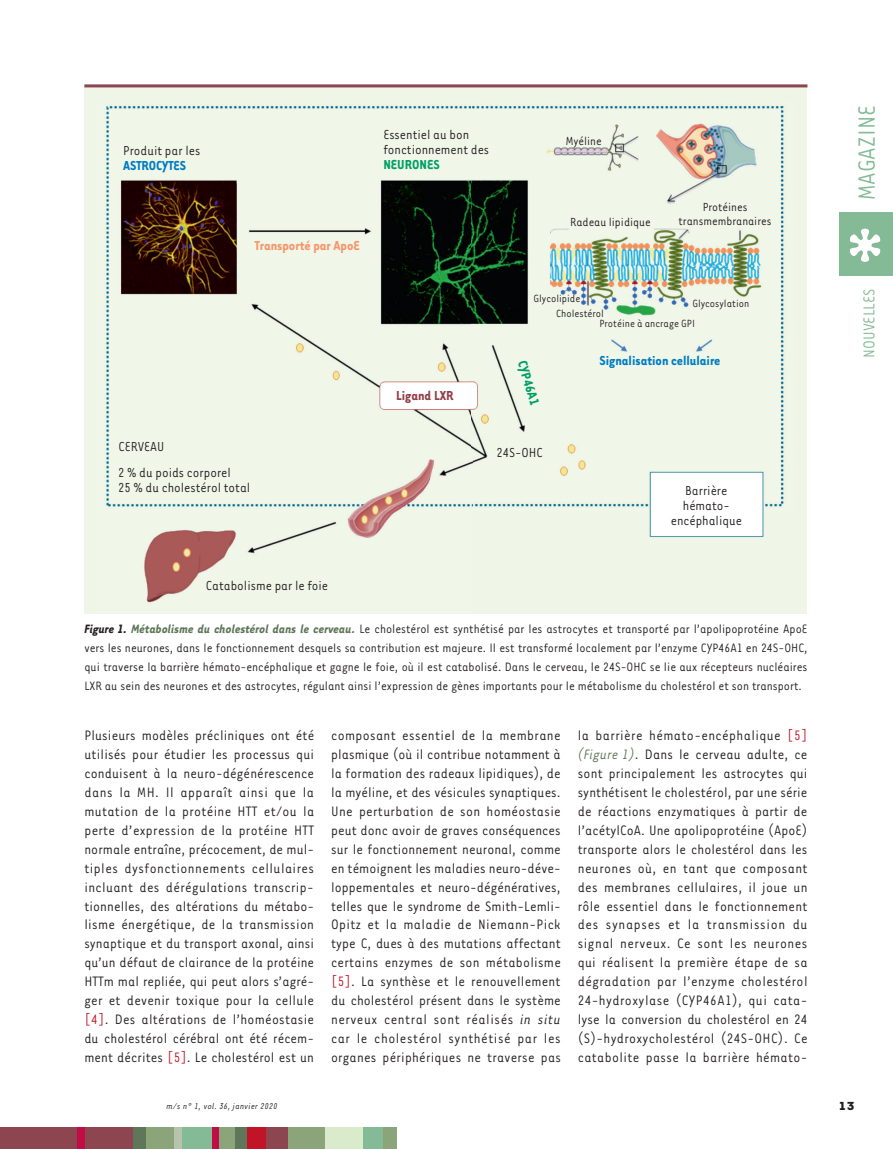
<style>
.page{position:relative;width:893px;height:1149px;background:#fff}
.page>*{position:absolute;margin:0;border:0;box-sizing:border-box;transform-origin:0 0}
.t1{font:27px "Tarzana Narrow";color:#84ba95}
.t2{font:18px "Tarzana Narrow";color:#84ba95}
.t3{font:15.75px/18.9px "Tarzana Narrow";letter-spacing:.015em;color:#231f20;text-align:justify}
.t4{font:15px/15px "Tarzana Narrow";color:#231f20}
.t5{font:700 15px "Tarzana Narrow";color:#007cc2}
.t6{font:700 15px "Tarzana Narrow";color:#f7966b}
.t7{font:700 15px "Tarzana Narrow";color:#009f66}
.t8{font:700 15px "Tarzana Narrow";color:#913f4b}
.t9{font:13.95px/18.9px "Tarzana Narrow";color:#231f20;text-align:justify}
.t10{font:13.5px/13.5px "Tarzana Narrow";color:#231f20;text-align:center}
.t11{font:700 13.5px "Tarzana Wide";color:#231f20}
.t12{font:12px/15.1px "Tarzana Narrow";color:#231f20}
.t13{font:italic 9.75px "Tarzana Narrow";letter-spacing:.025em;color:#231f20}
.s1{font-weight:700;font-style:italic}
.s2{font-weight:700;font-style:italic;color:#5f7659}
.s3{color:#bf182a}
.s4{font-style:italic}
.s5{font-style:italic;color:#5f7659}
</style>
<div class="page">
<div style="left:0;top:1126px;width:133px;height:22px;background:#8d454f"></div>
<div style="left:234px;top:1126px;width:13px;height:22px;background:#5f7659"></div>
<div style="left:77px;top:1126px;width:8px;height:22px;background:#c10d45"></div>
<div style="left:133px;top:1126px;width:21px;height:22px;background:#5f7659"></div>
<div style="left:146px;top:1126px;width:30px;height:22px;background:#8ba479"></div>
<div style="left:174px;top:1126px;width:9px;height:22px;background:#b6c4ad"></div>
<div style="left:183px;top:1126px;width:29px;height:22px;background:#84ba95"></div>
<div style="left:216px;top:1126px;width:19px;height:22px;background:#8ba479"></div>
<div style="left:212px;top:1126px;width:6px;height:22px;background:#c10d45"></div>
<div style="left:247px;top:1126px;width:27px;height:22px;background:#c11527"></div>
<div style="left:286px;top:1126px;width:39px;height:22px;background:#8ba479"></div>
<div style="left:266px;top:1126px;width:21px;height:22px;background:#8d454f"></div>
<div style="left:325px;top:1126px;width:39px;height:22px;background:#daebcb"></div>
<div style="left:363px;top:1126px;width:21px;height:22px;background:#84ba95"></div>
<div style="left:383px;top:1126px;width:13px;height:22px;background:#8ba479"></div>
<div style="left:839px;top:212px;width:54px;height:64px;background:#84ba95"></div>
<svg style="left:850px;top:228px;width:30px;height:34px"></svg>
<div style="left:84px;top:84px;width:722px;height:529px;background:#eff6e8"></div>
<img style="left:106px;top:106px;width:678px;height:497px">
<hr style="left:84px;top:84px;width:723px;height:3px;background:#8d454f">
<p class="t4" style="left:123px;top:142px;width:79px">Produit par les</p>
<p class="t5" style="left:123px;top:156px;width:65px">ASTROCYTES</p>
<p class="t6" style="left:255px;top:236px;width:106px">Transporté par ApoE</p>
<p class="t4" style="left:118px;top:432px;width:114px;line-height:25.8px">CERVEAU<br>2 % du poids corporel</p>
<p class="t4" style="left:118px;top:479px;width:134px">25 % du cholestérol total</p>
<p class="t4" style="left:383px;top:126px;width:107px">Essentiel au bon fonctionnement des</p>
<p class="t7" style="left:383px;top:155px;width:58px">NEURONES</p>
<p class="t10" style="left:566px;top:133px;width:37px">Myéline</p>
<p class="t10" style="left:570px;top:215px;width:82px">Radeau lipidique</p>
<p class="t10" style="left:678px;top:200px;width:94px">Protéines transmembranaires</p>
<p class="t8" style="left:396px;top:386px;width:59px">Ligand LXR</p>
<p class="t12" style="left:556px;top:290px;width:49px;text-indent:-23px">Glycolipide<br>Cholestérol</p>
<p class="t12" style="left:599px;top:315px;width:97px">Protéine à ancrage GPI</p>
<p class="t12" style="left:692px;top:295px;width:58px">Glycosylation</p>
<p class="t7" style="left:531px;top:358px;width:47px;rotate:73deg">CYP46A1</p>
<p class="t5" style="left:599px;top:351px;width:122px">Signalisation cellulaire</p>
<p class="t4" style="left:496px;top:444px;width:48px">24S-OHC</p>
<p class="t4" style="left:671px;top:482px;width:73px;text-align:center">Barrière hémato&shy;encéphalique</p>
<p class="t4" style="left:206px;top:577px;width:124px">Catabolisme par le foie</p>
<p class="t9" style="left:84px;top:618px;width:724px"><span class="s1">Figure 1.</span> <span class="s2">Métabolisme du cholestérol dans le cerveau.</span> Le cholestérol est synthétisé par les astrocytes et transporté par l’apolipoprotéine ApoE vers les neurones, dans le fonctionnement desquels sa contribution est majeure. Il est transformé localement par l’enzyme CYP46A1 en 24S-OHC, qui traverse la barrière hémato-encéphalique et gagne le foie, où il est catabolisé. Dans le cerveau, le 24S-OHC se lie aux récepteurs nucléaires LXR au sein des neurones et des astrocytes, régulant ainsi l’expression de gènes importants pour le métabolisme du cholestérol et son transport.</p>
<p class="t3" style="left:84px;top:725px;width:231px">Plusieurs modèles précliniques ont été utilisés pour étudier les processus qui conduisent à la neuro-dégénérescence dans la MH. Il apparaît ainsi que la mutation de la protéine HTT et/ou la perte d’expression de la protéine HTT normale entraîne, précocement, de mul&shy;tiples dysfonctionnements cellulaires incluant des dérégulations transcrip&shy;tionnelles, des altérations du métabo&shy;lisme énergétique, de la transmission synaptique et du transport axonal, ainsi qu’un défaut de clairance de la protéine HTTm mal repliée, qui peut alors s’agré&shy;ger et devenir toxique pour la cellule <span class="s3">[4]</span>. Des altérations de l’homéostasie du cholestérol cérébral ont été récem&shy;ment décrites <span class="s3">[5]</span>. Le cholestérol est un</p>
<p class="t3" style="left:331px;top:725px;width:231px">composant essentiel de la membrane plasmique (où il contribue notamment à la formation des radeaux lipidiques), de la myéline, et des vésicules synaptiques.<br>Une perturbation de son homéostasie peut donc avoir de graves conséquences sur le fonctionnement neuronal, comme en témoignent les maladies neuro-déve&shy;loppementales et neuro-dégénératives, telles que le syndrome de Smith-Lemli-Opitz et la maladie de Niemann-Pick type C, dues à des mutations affectant certains enzymes de son métabolisme <span class="s3">[5]</span>. La synthèse et le renouvellement du cholestérol présent dans le système nerveux central sont réalisés <span class="s4">in situ </span>car le cholestérol synthétisé par les organes périphériques ne traverse pas</p>
<p class="t3" style="left:578px;top:725px;width:231px">la barrière hémato-encéphalique <span class="s3">[5] </span><span class="s5">(Figure 1)</span>. Dans le cerveau adulte, ce sont principalement les astrocytes qui synthétisent le cholestérol, par une série de réactions enzymatiques à partir de l’acétylCoA. Une apolipoprotéine (ApoE) transporte alors le cholestérol dans les neurones où, en tant que composant des membranes cellulaires, il joue un rôle essentiel dans le fonctionnement des synapses et la transmission du signal nerveux. Ce sont les neurones qui réalisent la première étape de sa dégradation par l’enzyme cholestérol 24-hydroxylase (CYP46A1), qui cata&shy;lyse la conversion du cholestérol en 24 (S)-hydroxycholestérol (24S-OHC). Ce catabolite passe la barrière hémato-</p>
<p class="t13" style="left:167px;top:1099px;width:112px">m/s n° 1, vol. 36, janvier 2020</p>
<h1 class="t1" style="left:850px;top:200px;width:96px;rotate:-90deg">MAGAZINE</h1>
<p class="t2" style="left:858px;top:357px;width:70px;rotate:-90deg">NOUVELLES</p>
<p class="t11" style="left:838px;top:1096px;width:18px">13</p>
</div>
